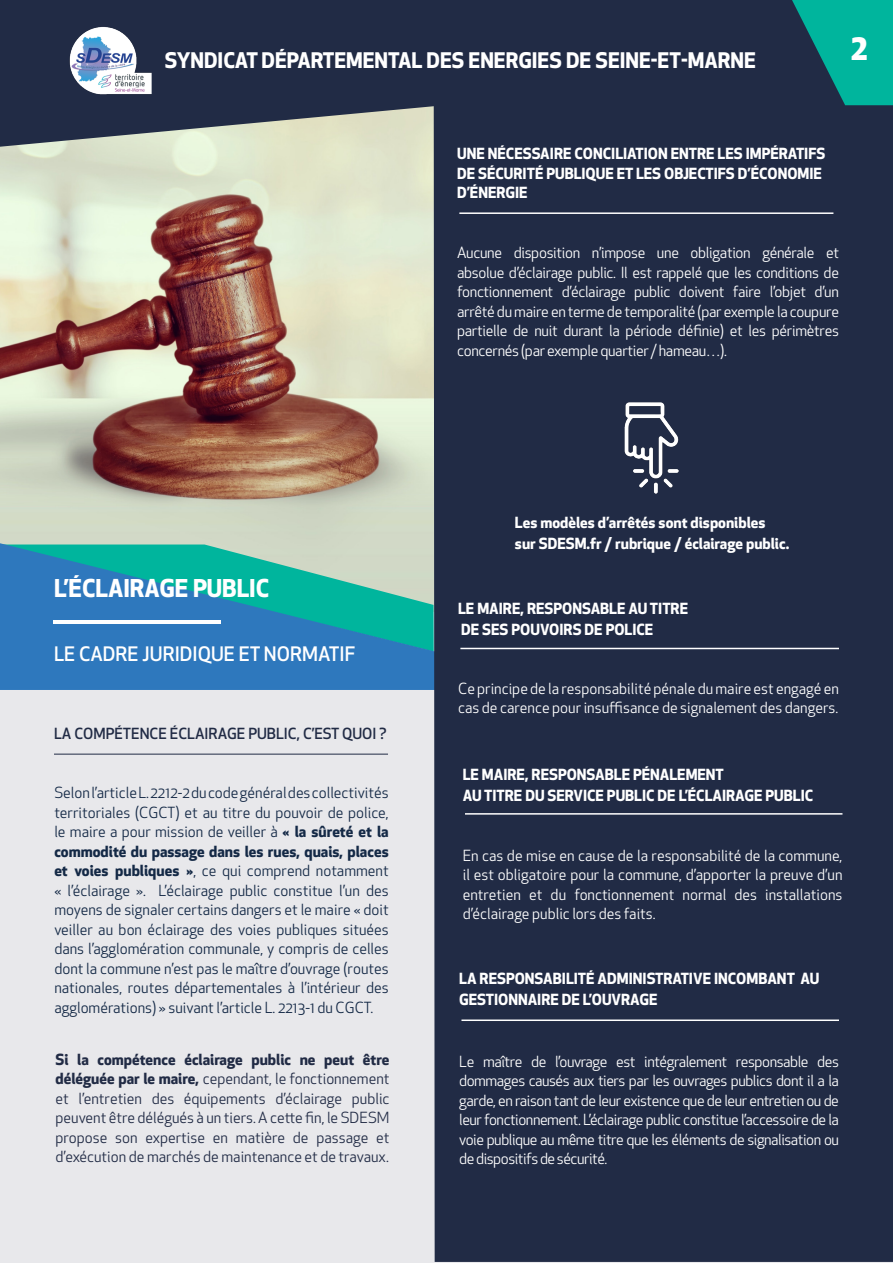
<style>
.page{position:relative;width:893px;height:1263px;background:#e8e8eb}
.page>*{position:absolute;margin:0;border:0;box-sizing:border-box;transform-origin:0 0}
.t1{font:800 30px "Apex New";color:#fff}
.t2{font:700 24px "Apex New";color:#fff}
.t3{font:700 21px "Apex New";color:#fff}
.t4{font:500 19.5px "Apex New";color:#fff}
.t5{font:15px/19.5px "Apex New";color:#fff;text-align:justify}
.t6{font:15px/19.5px "Apex New";color:#142946;text-align:justify}
.t7{font:700 15px/19.5px "Apex New";color:#fff}
.t8{font:15px/19.5px "Apex New";color:#212b45;text-align:justify}
.t9{font:500 15px "Apex New";color:#212b45}
.s1{font-weight:700}
</style>
<div class="page">
<img style="left:0;top:147px;width:434px;height:396px">
<svg style="left:0;top:543px;width:434px;height:147px;background:#3693b6"></svg>
<hr style="left:53px;top:620px;width:167px;height:3px;background:#fff">
<svg style="left:0;top:0;width:792px;height:147px;background:#333c51"></svg>
<img style="left:67px;top:24px;width:85px;height:72px">
<hr style="left:54px;top:754px;width:334px;height:1px;background:#212b45">
<div style="left:434px;top:100px;width:459px;height:1162px;background:#212b45"></div>
<svg style="left:792px;top:0;width:101px;height:105px;background:#089085"></svg>
<img style="left:611px;top:399px;width:74px;height:98px">
<hr style="left:461px;top:1019px;width:378px;height:2px;background:#fff">
<hr style="left:465px;top:813px;width:377px;height:2px;background:#fff">
<hr style="left:460px;top:648px;width:379px;height:1px;background:#fff">
<hr style="left:459px;top:212px;width:374px;height:2px;background:#fff">
<p class="t3" style="left:165px;top:45px;width:592px">SYNDICAT DÉPARTEMENTAL DES ENERGIES DE SEINE-ET-MARNE</p>
<p class="t1" style="left:851px;top:28px;width:19px">2</p>
<p class="t7" style="left:457px;top:143px;width:370px">UNE NÉCESSAIRE CONCILIATION ENTRE LES IMPÉRATIFS<br>DE SÉCURITÉ PUBLIQUE ET LES OBJECTIFS D’ÉCONOMIE<br>D’ÉNERGIE</p>
<p class="t5" style="left:457px;top:243px;width:383px">Aucune disposition n’impose une obligation générale et absolue d’éclairage public. Il est rappelé que les conditions de fonctionnement d’éclairage public doivent faire l’objet d’un arrêté du maire en terme de temporalité (par exemple la coupure partielle de nuit durant la période définie) et les périmètres concernés (par exemple quartier / hameau…).</p>
<p class="t2" style="left:54px;top:570px;width:217px">L’ÉCLAIRAGE PUBLIC</p>
<p class="t4" style="left:54px;top:640px;width:303px">LE CADRE JURIDIQUE ET NORMATIF</p>
<p class="t9" style="left:54px;top:724px;width:334px">LA COMPÉTENCE ÉCLAIRAGE PUBLIC, C’EST QUOI ?</p>
<p class="t6" style="left:54px;top:783px;width:336px">Selon l’article L. 2212-2 du code général des collectivités territoriales (CGCT) et au titre du pouvoir de police, le maire a pour mission de veiller à <span class="s1">« la sûreté et la commodité du passage dans les rues, quais, places et voies publiques »</span>, ce qui comprend notamment « l’éclairage ». L’éclairage public constitue l’un des moyens de signaler certains dangers et le maire « doit veiller au bon éclairage des voies publiques situées dans l’agglomération communale, y compris de celles dont la commune n’est pas le maître d’ouvrage (routes nationales, routes départementales à l’intérieur des agglomérations) » suivant l’article L. 2213-1 du CGCT.</p>
<p class="t8" style="left:56px;top:1049px;width:336px"><span class="s1">Si la compétence éclairage public ne peut être déléguée par le maire,</span> cependant, le fonctionnement et l’entretien des équipements d’éclairage public peuvent être délégués à un tiers. A cette fin, le SDESM propose son expertise en matière de passage et d’exécution de marchés de maintenance et de travaux.</p>
<p class="t7" style="left:515px;top:512px;width:252px">Les modèles d’arrêtés sont disponibles</p>
<p class="t7" style="left:515px;top:533px;width:276px">sur SDESM.fr / rubrique / éclairage public.</p>
<p class="t7" style="left:458px;top:598px;width:231px">LE MAIRE, RESPONSABLE AU TITRE</p>
<p class="t7" style="left:461px;top:619px;width:194px">DE SES POUVOIRS DE POLICE</p>
<p class="t5" style="left:458px;top:678px;width:382px">Ce principe de la responsabilité pénale du maire est engagé en cas de carence pour insuffisance de signalement des dangers.</p>
<p class="t7" style="left:463px;top:764px;width:263px">LE MAIRE, RESPONSABLE PÉNALEMENT</p>
<p class="t7" style="left:463px;top:785px;width:352px">AU TITRE DU SERVICE PUBLIC DE L’ÉCLAIRAGE PUBLIC</p>
<p class="t5" style="left:463px;top:845px;width:381px">En cas de mise en cause de la responsabilité de la commune, il est obligatoire pour la commune, d’apporter la preuve d’un entretien et du fonctionnement normal des installations d’éclairage public lors des faits.</p>
<p class="t7" style="left:459px;top:968px;width:362px;line-height:21px">LA RESPONSABILITÉ ADMINISTRATIVE INCOMBANT AU<br>GESTIONNAIRE DE L’OUVRAGE</p>
<p class="t5" style="left:459px;top:1052px;width:381px">Le maître de l’ouvrage est intégralement responsable des dommages causés aux tiers par les ouvrages publics dont il a la garde, en raison tant de leur existence que de leur entretien ou de leur fonctionnement. L’éclairage public constitue l’accessoire de la voie publique au même titre que les éléments de signalisation ou de dispositifs de sécurité.</p>
</div>
